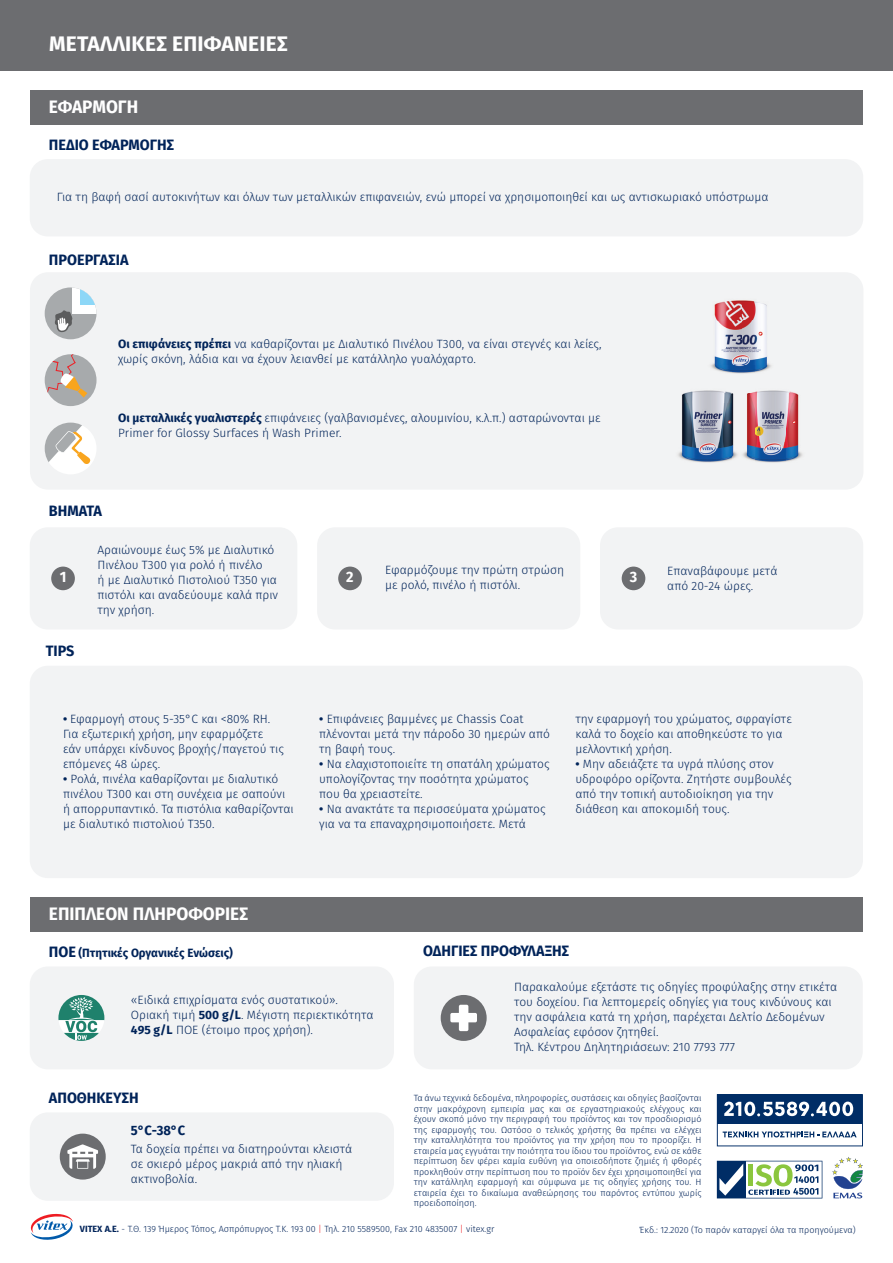
<style>
.page{position:relative;width:893px;height:1263px;background:#fff}
.page>*{position:absolute;margin:0;border:0;box-sizing:border-box;transform-origin:0 0}
.t1{font:700 21px "Fira Sans";letter-spacing:.01em;color:#fff}
.t2{font:700 18px "Fira Sans";color:#fff;scale:.96 1}
.t3{font:700 15px "Fira Sans";color:#002359;scale:.96 1}
.t4{font:700 15px "Fira Sans";color:#fff;scale:.96 1}
.t5{font:700 13.5px "Fira Sans";color:#002359;scale:.96 1}
.t6{font:300 12px/15px "Fira Sans";color:#002359}
.t7{font:700 12px "Fira Sans";color:#002359;scale:.96 1}
.t8{font:300 9px/10.5px "Fira Sans";color:#002359;text-align:justify}
.s1{font-weight:700}
.s2{font-size:15px}
.s3{color:#ee1d23}
</style>
<div class="page">
<div style="left:30px;top:159px;width:833px;height:77px;background:#f2f3f4;border-radius:18px"></div>
<div style="left:30px;top:90px;width:833px;height:34px;background:#6c6d70"></div>
<div style="left:30px;top:897px;width:833px;height:34px;background:#6c6d70"></div>
<div style="left:30px;top:966px;width:364px;height:103px;background:#f2f3f4;border-radius:18px"></div>
<div style="left:414px;top:966px;width:449px;height:103px;background:#f2f3f4;border-radius:18px"></div>
<svg style="left:58px;top:995px;width:46px;height:46px"></svg>
<div style="left:30px;top:1112px;width:364px;height:89px;background:#f2f3f4;border-radius:18px"></div>
<svg style="left:832px;top:1157px;width:31px;height:41px"></svg>
<svg style="left:30px;top:1213px;width:43px;height:27px"></svg>
<div style="left:60px;top:1133px;width:46px;height:46px;background:#6c6d70;border-radius:50%"></div>
<svg style="left:67px;top:1144px;width:31px;height:25px"></svg>
<div style="left:441px;top:995px;width:46px;height:46px;background:#6c6d70;border-radius:50%"></div>
<svg style="left:450px;top:1005px;width:27px;height:26px"></svg>
<svg style="left:717px;top:1094px;width:146px;height:52px"></svg>
<div style="left:0;top:0;width:893px;height:70px;background:#6c6d70"></div>
<div style="left:30px;top:272px;width:833px;height:218px;background:#f2f3f4;border-radius:18px"></div>
<div style="left:30px;top:666px;width:833px;height:212px;background:#f2f3f4;border-radius:18px"></div>
<div style="left:30px;top:527px;width:267px;height:102px;background:#f2f3f4;border-radius:18px"></div>
<div style="left:317px;top:527px;width:263px;height:102px;background:#f2f3f4;border-radius:18px"></div>
<div style="left:600px;top:527px;width:263px;height:102px;background:#f2f3f4;border-radius:18px"></div>
<div style="left:51px;top:567px;width:24px;height:23px;background:#6c6d70;border-radius:50%"></div>
<div style="left:338px;top:567px;width:24px;height:23px;background:#6c6d70;border-radius:50%"></div>
<div style="left:622px;top:567px;width:23px;height:23px;background:#6c6d70;border-radius:50%"></div>
<svg style="left:45px;top:423px;width:51px;height:51px"></svg>
<div style="left:45px;top:287px;width:52px;height:52px;background:#a7aaac;border-radius:26px"></div>
<div style="left:73px;top:287px;width:24px;height:27px;background:#fff"></div>
<svg style="left:80px;top:287px;width:17px;height:18px"></svg>
<svg style="left:54px;top:310px;width:19px;height:23px"></svg>
<div style="left:45px;top:354px;width:52px;height:52px;background:#a7aaac;border-radius:26px"></div>
<svg style="left:46px;top:354px;width:41px;height:44px"></svg>
<svg style="left:717px;top:1161px;width:105px;height:37px"></svg>
<img style="left:678px;top:391px;width:33px;height:72px">
<img style="left:711px;top:392px;width:21px;height:50px">
<img style="left:711px;top:442px;width:21px;height:21px">
<img style="left:754px;top:392px;width:32px;height:71px">
<img style="left:786px;top:392px;width:17px;height:70px">
<img style="left:732px;top:392px;width:22px;height:69px">
<img style="left:693px;top:300px;width:98px;height:92px">
<h1 class="t1" style="left:49px;top:29px;width:240px">ΜΕΤΑΛΛΙΚΕΣ ΕΠΙΦΑΝΕΙΕΣ</h1>
<h2 class="t2" style="left:49px;top:94px;width:95px">ΕΦΑΡΜΟΓΗ</h2>
<p class="t3" style="left:49px;top:134px;width:132px">ΠΕ∆ΙΟ ΕΦΑΡΜΟΓΗΣ</p>
<p class="t6" style="left:57px;top:190px;width:713px">Για τη βαφή σασί αυτοκινήτων και όλων των µεταλλικών επιφανειών, ενώ µπορεί να χρησιµοποιηθεί και ως αντισκωριακό υπόστρωµα</p>
<p class="t3" style="left:49px;top:249px;width:84px">ΠΡΟΕΡΓΑΣΙΑ</p>
<p class="t6" style="left:118px;top:337px;width:485px"><span class="s1">Οι επιφάνειες πρέπει</span> να καθαρίζονται µε ∆ιαλυτικό Πινέλου Τ300, να είναι στεγνές και λείες, χωρίς σκόνη, λάδια και να έχουν λειανθεί µε κατάλληλο γυαλόχαρτο.</p>
<p class="t6" style="left:118px;top:411px;width:484px"><span class="s1">Οι µεταλλικές γυαλιστερές</span> επιφάνειες (γαλβανισµένες, αλουµινίου, κ.λ.π.) ασταρώνονται µε<br>Primer for Glossy Surfaces ή Wash Primer.</p>
<p class="t3" style="left:49px;top:500px;width:57px">ΒΗΜΑΤΑ</p>
<p class="t6" style="left:97px;top:543px;width:182px">Αραιώνουµε έως 5% µε ∆ιαλυτικό<br>Πινέλου Τ300 για ρολό ή πινέλο<br>ή µε ∆ιαλυτικό Πιστολιού T350 για πιστόλι και αναδεύουµε καλά πριν την χρήση.</p>
<p class="t6" style="left:385px;top:563px;width:180px">Εφαρµόζουµε την πρώτη στρώση µε ρολό, πινέλο ή πιστόλι.</p>
<p class="t6" style="left:667px;top:565px;width:112px">Επαναβάφουµε µετά από 20-24 ώρες.</p>
<p class="t4" style="left:60px;top:567px;width:8px">1</p>
<p class="t4" style="left:346px;top:567px;width:9px">2</p>
<p class="t4" style="left:630px;top:567px;width:9px">3</p>
<p class="t3" style="left:46px;top:640px;width:31px">TIPS</p>
<p class="t6" style="left:63px;top:712px;width:222px"><span class="s1">•</span> Εφαρµογή στους 5-35°C και &lt;80% RH.<br>Για εξωτερική χρήση, µην εφαρµόζετε εάν υπάρχει κίνδυνος βροχής/παγετού τις επόµενες 48 ώρες.</p>
<p class="t6" style="left:63px;top:772px;width:232px"><span class="s1">•</span> Ρολά, πινέλα καθαρίζονται µε διαλυτικό πινέλου Τ300 και στη συνέχεια µε σαπούνι ή απορρυπαντικό. Τα πιστόλια καθαρίζονται µε διαλυτικό πιστολιού Τ350.</p>
<p class="t6" style="left:319px;top:712px;width:232px"><span class="s1">•</span> Επιφάνειες βαµµένες µε Chassis Coat πλένονται µετά την πάροδο 30 ηµερών από τη βαφή τους.</p>
<p class="t6" style="left:319px;top:757px;width:232px"><span class="s1">•</span> Να ελαχιστοποιείτε τη σπατάλη χρώµατος υπολογίζοντας την ποσότητα χρώµατος που θα χρειαστείτε.</p>
<p class="t6" style="left:319px;top:802px;width:228px"><span class="s1">•</span> Να ανακτάτε τα περισσεύµατα χρώµατος για να τα επαναχρησιµοποιήσετε. Μετά</p>
<p class="t6" style="left:575px;top:712px;width:218px">την εφαρµογή του χρώµατος, σφραγίστε καλά το δοχείο και αποθηκεύστε το για µελλοντική χρήση.</p>
<p class="t6" style="left:575px;top:757px;width:218px"><span class="s1">•</span> Μην αδειάζετε τα υγρά πλύσης στον υδροφόρο ορίζοντα. Ζητήστε συµβουλές από την τοπική αυτοδιοίκηση για την διάθεση και αποκοµιδή τους.</p>
<h2 class="t2" style="left:49px;top:901px;width:209px">ΕΠΙΠΛΕΟΝ ΠΛΗΡΟΦΟΡΙΕΣ</h2>
<p class="t7" style="left:49px;top:945px;width:193px"><span class="s2">ΠΟΕ</span> (Πτητικές Οργανικές Ενώσεις)</p>
<p class="t3" style="left:423px;top:940px;width:153px">Ο∆ΗΓΙΕΣ ΠΡΟΦΥΛΑΞΗΣ</p>
<p class="t6" style="left:131px;top:993px;width:244px">«Ειδικά επιχρίσµατα ενός συστατικού».<br>Οριακή τιµή <span class="s1">500 g/L</span>. Μέγιστη περιεκτικότητα<br><span class="s1">495 g/L</span> ΠΟΕ (έτοιµο προς χρήση).</p>
<p class="t3" style="left:49px;top:1087px;width:95px">ΑΠΟΘΗΚΕΥΣΗ</p>
<p class="t5" style="left:131px;top:1121px;width:58px">5°C-38°C</p>
<p class="t6" style="left:131px;top:1143px;width:223px">Τα δοχεία πρέπει να διατηρούνται κλειστά σε σκιερό µέρος µακριά από την ηλιακή ακτινοβολία.</p>
<p class="t6" style="left:514px;top:980px;width:325px">Παρακαλούµε εξετάστε τις οδηγίες προφύλαξης στην ετικέτα του δοχείου. Για λεπτοµερείς οδηγίες για τους κινδύνους και την ασφάλεια κατά τη χρήση, παρέχεται ∆ελτίο ∆εδοµένων Ασφαλείας εφόσον ζητηθεί.<br>Τηλ. Κέντρου ∆ηλητηριάσεων: 210 7793 777</p>
<p class="t8" style="left:414px;top:1093px;width:289px">Τα άνω τεχνικά δεδοµένα, πληροφορίες, συστάσεις και οδηγίες βασίζονται στην µακρόχρονη εµπειρία µας και σε εργαστηριακούς ελέγχους και έχουν σκοπό µόνο την περιγραφή του προϊόντος και τον προσδιορισµό της εφαρµογής του. Ωστόσο ο τελικός χρήστης θα πρέπει να ελέγχει την καταλληλότητα του προϊόντος για την χρήση που το προορίζει. Η εταιρεία µας εγγυάται την ποιότητα του ίδιου του προϊόντος, ενώ σε κάθε περίπτωση δεν φέρει καµία ευθύνη για οποιεσδήποτε ζηµιές ή φθορές προκληθούν στην περίπτωση που το προϊόν δεν έχει χρησιµοποιηθεί για την κατάλληλη εφαρµογή και σύµφωνα µε τις οδηγίες χρήσης του. Η εταιρεία έχει το δικαίωµα αναθεώρησης του παρόντος εντύπου χωρίς προειδοποίηση.</p>
<p class="t8" style="left:80px;top:1225px;width:416px"><span class="s1">VITEX A.E.</span> - T.Θ. 139 Ήµερος Τόπος, Ασπρόπυργος Τ.Κ. 193 00 <span class="s3">|</span> Τηλ. 210 5589500, Fax 210 4835007 <span class="s3">|</span> vitex.gr</p>
<p class="t8" style="left:640px;top:1225px;width:217px">Έκδ.: 12.2020 (Το παρόν καταργεί όλα τα προηγούµενα)</p>
</div>
